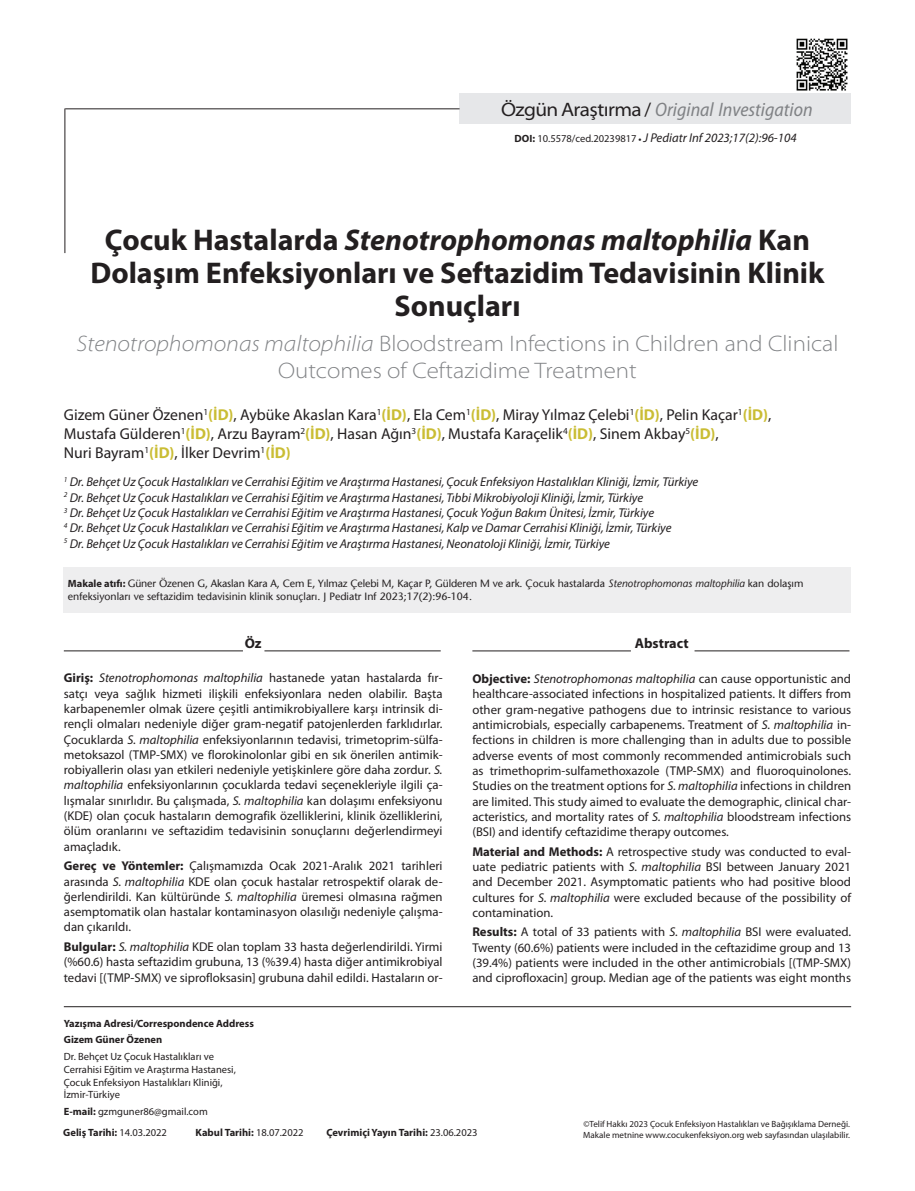
<style>
.page{position:relative;width:915px;height:1191px;background:#fff}
.page>*{position:absolute;margin:0;border:0;box-sizing:border-box;transform-origin:0 0}
.t1{font:700 30px/33px "Myriad Pro";color:#231f20;text-align:center}
.t2{font:300 semi-expanded 22.5px/27px "Myriad Pro";color:#808285;text-align:center}
.t3{font:italic semi-condensed 19.5px "Myriad Pro";color:#808285}
.t4{font:15.75px/18.9px "Myriad Pro";color:#231f20}
.t5{font:700 14.25px "Myriad Pro";color:#231f20}
.t6{font:12.75px/15.3px "Myriad Pro";color:#231f20;text-align:justify}
.t7{font:italic 12.75px/15.3px "Myriad Pro";letter-spacing:-.005em;color:#231f20}
.t8{font:500 10.5px/12.6px "Stone Sans Std";color:#231f20}
.t9{font:10.5px/12.6px "Myriad Pro";color:#231f20}
.t10{font:700 10.5px/16.8px "Myriad Pro";color:#231f20}
.t11{font:9px "Myriad Pro";color:#231f20}
.s1{font-style:normal;font-stretch:semi-expanded;color:#231f20}
.s2{font-style:normal;font-stretch:normal;color:#231f20}
.s3{font-weight:700;font-style:normal;font-size:10.5px}
.s4{font-style:normal;font-size:10.5px}
.s5{font-weight:700;font-style:normal;font-size:9px}
.s6{font-style:italic}
.s7{font-weight:700;color:#cabd34}
.s8{font-family:"Myriad Pro";font-weight:700}
.s9{font-weight:700}
.s10{font-weight:400}
</style>
<div class="page">
<img style="left:796px;top:38px;width:52px;height:53px">
<hr style="left:64px;top:1006px;width:786px;height:1px;background:#231f20">
<div style="left:459px;top:94px;width:391px;height:30px;background:#e6e7e9"></div>
<hr style="left:64px;top:108px;width:1px;height:145px;background:#231f20">
<hr style="left:65px;top:108px;width:394px;height:1px;background:#231f20">
<hr style="left:64px;top:650px;width:179px;height:1px;background:#231f20">
<hr style="left:264px;top:650px;width:176px;height:1px;background:#231f20">
<hr style="left:472px;top:650px;width:158px;height:1px;background:#231f20">
<hr style="left:694px;top:650px;width:155px;height:1px;background:#231f20">
<div style="left:64px;top:567px;width:786px;height:46px;background:#eeeeef"></div>
<h3 class="t3" style="left:501px;top:99px;width:313px"><span class="s1">ÖzgünAraştırma</span> <span class="s2">/</span> Original Investigation</h3>
<p class="t7" style="left:514px;top:131px;width:283px"><span class="s3">DOI:</span> <span class="s4">10.5578/ced.20239817</span> <span class="s5">•</span> J Pediatr Inf 2023;17(2):96-104</p>
<h1 class="t1" style="left:90px;top:223px;width:735px">Çocuk Hastalarda <span class="s6">Stenotrophomonas maltophilia</span> Kan<br>Dolaşım Enfeksiyonları ve Seftazidim Tedavisinin Klinik<br>Sonuçları</h1>
<h2 class="t2" style="left:76px;top:330px;width:763px"><span class="s6">Stenotrophomonas maltophilia</span> Bloodstream Infections in Children and Clinical<br>Outcomes of Ceftazidime Treatment</h2>
<p class="t4" style="left:64px;top:406px;width:708px">Gizem Güner Özenen<sup>1</sup><span class="s7">(İD)</span>, Aybüke Akaslan Kara<sup>1</sup><span class="s7">(İD)</span>, Ela Cem<sup>1</sup><span class="s7">(İD)</span>, Miray Yılmaz Çelebi<sup>1</sup><span class="s7">(İD)</span>, Pelin Kaçar<sup>1</sup><span class="s7">(İD)</span>,<br>Mustafa Gülderen<sup>1</sup><span class="s7">(İD)</span>, Arzu Bayram<sup>2</sup><span class="s7">(İD)</span>, Hasan Ağın<sup>3</sup><span class="s7">(İD)</span>, Mustafa Karaçelik<sup>4</sup><span class="s7">(İD)</span>, Sinem Akbay<sup>5</sup><span class="s7">(İD)</span>,<br>Nuri Bayram<sup>1</sup><span class="s7">(İD)</span>, İlker Devrim<sup>1</sup><span class="s7">(İD)</span></p>
<p class="t7" style="left:64px;top:475px;width:635px"><sup>1</sup> Dr. Behçet Uz Çocuk Hastalıkları ve Cerrahisi Eğitim ve Araştırma Hastanesi, Çocuk Enfeksiyon Hastalıkları Kliniği, İzmir, Türkiye <sup>2</sup> Dr. Behçet Uz Çocuk Hastalıkları ve Cerrahisi Eğitim ve Araştırma Hastanesi, Tıbbi Mikrobiyoloji Kliniği, İzmir, Türkiye<br><sup>3</sup> Dr. Behçet Uz Çocuk Hastalıkları ve Cerrahisi Eğitim ve Araştırma Hastanesi, Çocuk Yoğun Bakım Ünitesi, İzmir, Türkiye<br><sup>4</sup> Dr. Behçet Uz Çocuk Hastalıkları ve Cerrahisi Eğitim ve Araştırma Hastanesi, Kalp ve Damar Cerrahisi Kliniği, İzmir, Türkiye<br><sup>5</sup> Dr. Behçet Uz Çocuk Hastalıkları ve Cerrahisi Eğitim ve Araştırma Hastanesi, Neonatoloji Kliniği, İzmir, Türkiye</p>
<p class="t8" style="left:68px;top:577px;width:736px"><span class="s8">Makale atıfı:</span> Güner Özenen G, Akaslan Kara A, Cem E, Yılmaz Çelebi M, Kaçar P, Gülderen M ve ark. Çocuk hastalarda <span class="s6">Stenotrophomonas maltophilia</span> kan dolaşım enfeksiyonları ve seftazidim tedavisinin klinik sonuçları. J Pediatr Inf 2023;17(2):96-104.</p>
<p class="t5" style="left:245px;top:635px;width:18px">Öz</p>
<p class="t6" style="left:64px;top:670px;width:380px"><span class="s9">Giriş:</span> <span class="s6">Stenotrophomonas maltophilia</span> hastanede yatan hastalarda fır&shy;satçı veya sağlık hizmeti ilişkili enfeksiyonlara neden olabilir. Başta karbapenemler olmak üzere çeşitli antimikrobiyallere karşı intrinsik di&shy;rençli olmaları nedeniyle diğer gram-negatif patojenlerden farklıdırlar.<br>Çocuklarda <span class="s6">S. maltophilia</span> enfeksiyonlarının tedavisi, trimetoprim-sülfa&shy;metoksazol (TMP-SMX) ve florokinolonlar gibi en sık önerilen antimik&shy;robiyallerin olası yan etkileri nedeniyle yetişkinlere göre daha zordur. <span class="s6">S. maltophilia</span> enfeksiyonlarının çocuklarda tedavi seçenekleriyle ilgili ça&shy;lışmalar sınırlıdır. Bu çalışmada, <span class="s6">S. maltophilia</span> kan dolaşımı enfeksiyonu (KDE) olan çocuk hastaların demografik özelliklerini, klinik özelliklerini, ölüm oranlarını ve seftazidim tedavisinin sonuçlarını değerlendirmeyi amaçladık.</p>
<p class="t6" style="left:64px;top:858px;width:380px"><span class="s9">Gereç ve Yöntemler:</span> Çalışmamızda Ocak 2021-Aralık 2021 tarihleri arasında <span class="s6">S. maltophilia</span> KDE olan çocuk hastalar retrospektif olarak de&shy;ğerlendirildi. Kan kültüründe <span class="s6">S. maltophilia</span> üremesi olmasına rağmen asemptomatik olan hastalar kontaminasyon olasılığı nedeniyle çalışma&shy;dan çıkarıldı.</p>
<p class="t6" style="left:64px;top:939px;width:380px"><span class="s9">Bulgular:</span> <span class="s6">S. maltophilia</span> KDE olan toplam 33 hasta değerlendirildi. Yirmi (%60.6) hasta seftazidim grubuna, 13 (%39.4) hasta diğer antimikrobiyal tedavi [(TMP-SMX) ve siprofloksasin] grubuna dahil edildi. Hastaların or-</p>
<p class="t10" style="left:64px;top:1014px;width:191px">Yazışma Adresi<span class="s6">/</span>Correspondence Address<br>Gizem Güner Özenen</p>
<p class="t9" style="left:64px;top:1050px;width:173px">Dr. Behçet Uz Çocuk Hastalıkları ve Cerrahisi Eğitim ve Araştırma Hastanesi, Çocuk Enfeksiyon Hastalıkları Kliniği, İzmir-Türkiye</p>
<p class="t9" style="left:64px;top:1105px;width:145px"><span class="s9">E-mail:</span> gzmguner86@gmail.com</p>
<p class="t5" style="left:634px;top:635px;width:55px">Abstract</p>
<p class="t6" style="left:472px;top:671px;width:380px"><span class="s9">Objective:</span> <span class="s6">Stenotrophomonas maltophilia</span> can cause opportunistic and healthcare-associated infections in hospitalized patients. It differs from other gram-negative pathogens due to intrinsic resistance to various antimicrobials, especially carbapenems. Treatment of <span class="s6">S. maltophilia</span> in&shy;fections in children is more challenging than in adults due to possible adverse events of most commonly recommended antimicrobials such as trimethoprim-sulfamethoxazole (TMP-SMX) and fluoroquinolones.<br>Studies on the treatment options for <span class="s6">S. maltophilia</span> infections in children are limited. This study aimed to evaluate the demographic, clinical char&shy;acteristics, and mortality rates of <span class="s6">S. maltophilia</span> bloodstream infections (BSI) and identify ceftazidime therapy outcomes.</p>
<p class="t6" style="left:472px;top:844px;width:380px"><span class="s9">Material and Methods:</span> A retrospective study was conducted to eval&shy;uate pediatric patients with <span class="s6">S. maltophilia</span> BSI between January 2021 and December 2021. Asymptomatic patients who had positive blood cultures for <span class="s6">S. maltophilia</span> were excluded because of the possibility of contamination.</p>
<p class="t6" style="left:472px;top:924px;width:380px"><span class="s9">Results:</span> A total of 33 patients with <span class="s6">S. maltophilia</span> BSI were evaluated.<br>Twenty (60.6%) patients were included in the ceftazidime group and 13 (39.4%) patients were included in the other antimicrobials [(TMP-SMX) and ciprofloxacin] group. Median age of the patients was eight months</p>
<p class="t10" style="left:63px;top:1124px;width:105px">Geliş Tarihi: <span class="s10">14.03.2022</span></p>
<p class="t10" style="left:195px;top:1124px;width:109px">Kabul Tarihi: <span class="s10">18.07.2022</span></p>
<p class="t11" style="left:583px;top:1119px;width:268px">©Telif Hakkı 2023 Çocuk Enfeksiyon Hastalıkları ve Bağışıklama Derneği.</p>
<p class="t10" style="left:326px;top:1124px;width:153px">Çevrimiçi Yayın Tarihi: <span class="s10">23.06.2023</span></p>
<p class="t11" style="left:583px;top:1130px;width:268px">Makale metnine www.cocukenfeksiyon.org web sayfasından ulaşılabilir.</p>
</div>
